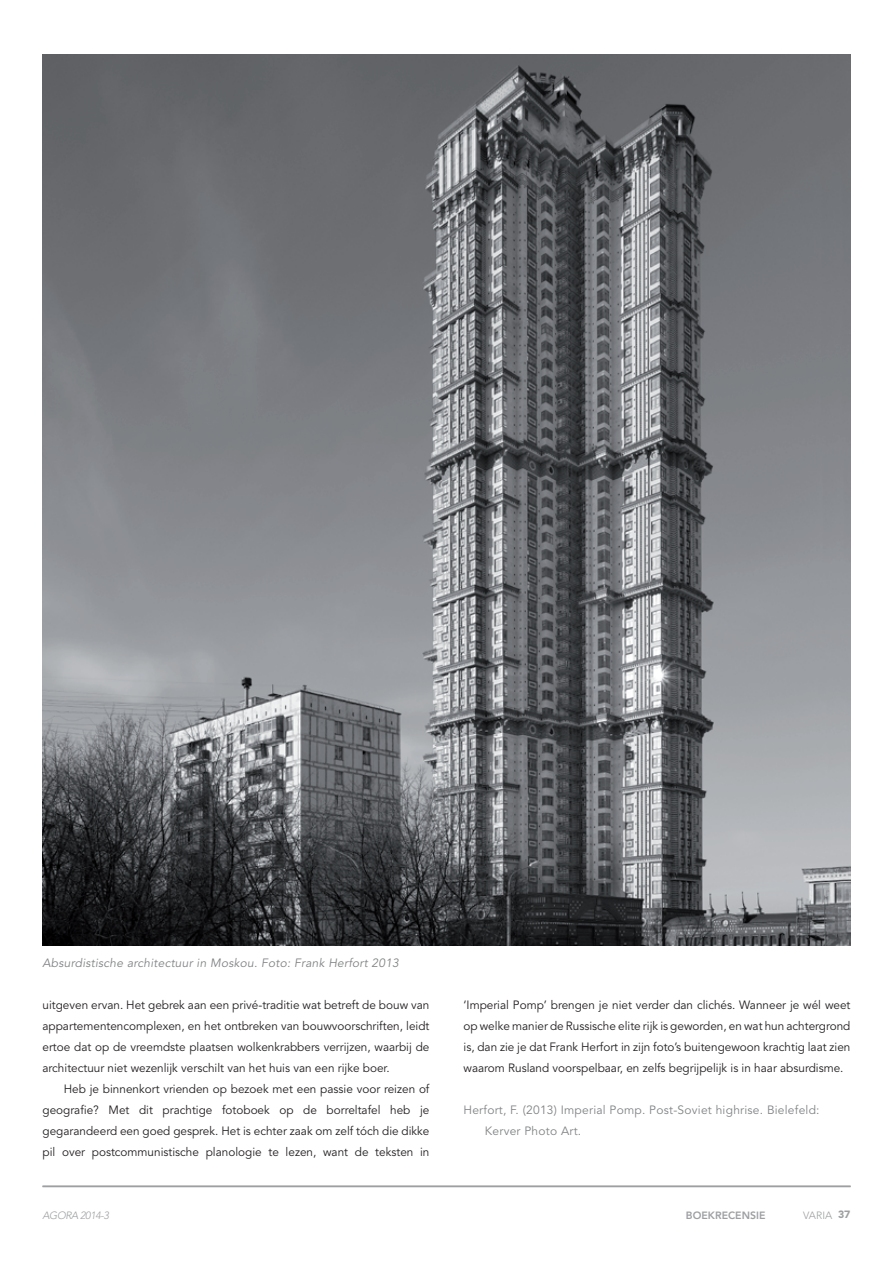
<style>
.page{position:relative;width:893px;height:1263px;background:#fff}
.page>*{position:absolute;margin:0;border:0;box-sizing:border-box;transform-origin:0 0}
.t1{font:12px/21px "Avenir LT Std";color:#231f20;text-align:justify}
.t2{font:12px/21px "Avenir LT Std";letter-spacing:.02em;color:#808285}
.t3{font:italic 12px "Avenir LT Std";letter-spacing:.02em;color:#808285}
.t4{font:800 10.5px "Avenir LT Std";color:#9d9fa2}
.t5{font:italic 300 10.5px "Avenir LT Std";letter-spacing:-.04em;color:#9d9fa2}
.t6{font:300 10.5px "Avenir LT Std";color:#9d9fa2}
.s1{font-weight:900}
</style>
<div class="page">
<img style="left:43px;top:54px;width:807px;height:892px">
<hr style="left:43px;top:1185px;width:808px;height:2px;background:#9d9fa2">
<p class="t3" style="left:43px;top:955px;width:358px">Absurdistische architectuur in Moskou. Foto: Frank Herfort 2013</p>
<p class="t1" style="left:43px;top:994px;width:388px">uitgeven ervan. Het gebrek aan een privé-traditie wat betreft de bouw van appartementencomplexen, en het ontbreken van bouwvoorschriften, leidt ertoe dat op de vreemdste plaatsen wolkenkrabbers verrijzen, waarbij de architectuur niet wezenlijk verschilt van het huis van een rijke boer.</p>
<p class="t1" style="left:43px;top:1078px;width:388px;text-indent:21px">Heb je binnenkort vrienden op bezoek met een passie voor reizen of geografie? Met dit prachtige fotoboek op de borreltafel heb je gegarandeerd een goed gesprek. Het is echter zaak om zelf tóch die dikke pil over postcommunistische planologie te lezen, want de teksten in</p>
<p class="t1" style="left:463px;top:994px;width:388px">‘Imperial Pomp’ brengen je niet verder dan clichés. Wanneer je wél weet op welke manier de Russische elite rijk is geworden, en wat hun achtergrond is, dan zie je dat Frank Herfort in zijn foto’s buitengewoon krachtig laat zien waarom Rusland voorspelbaar, en zelfs begrijpelijk is in haar absurdisme.</p>
<p class="t2" style="left:485px;top:1099px;width:336px;text-indent:-21px">Herfort, F. (2013) Imperial Pomp. Post-Soviet highrise. Bielefeld:<br>Kerver Photo Art.</p>
<p class="t5" style="left:43px;top:1209px;width:68px">AGORA 2014-3</p>
<p class="t4" style="left:686px;top:1209px;width:80px">BOEKRECENSIE</p>
<p class="t6" style="left:803px;top:1209px;width:49px">VARIA <span class="s1">37</span></p>
</div>
